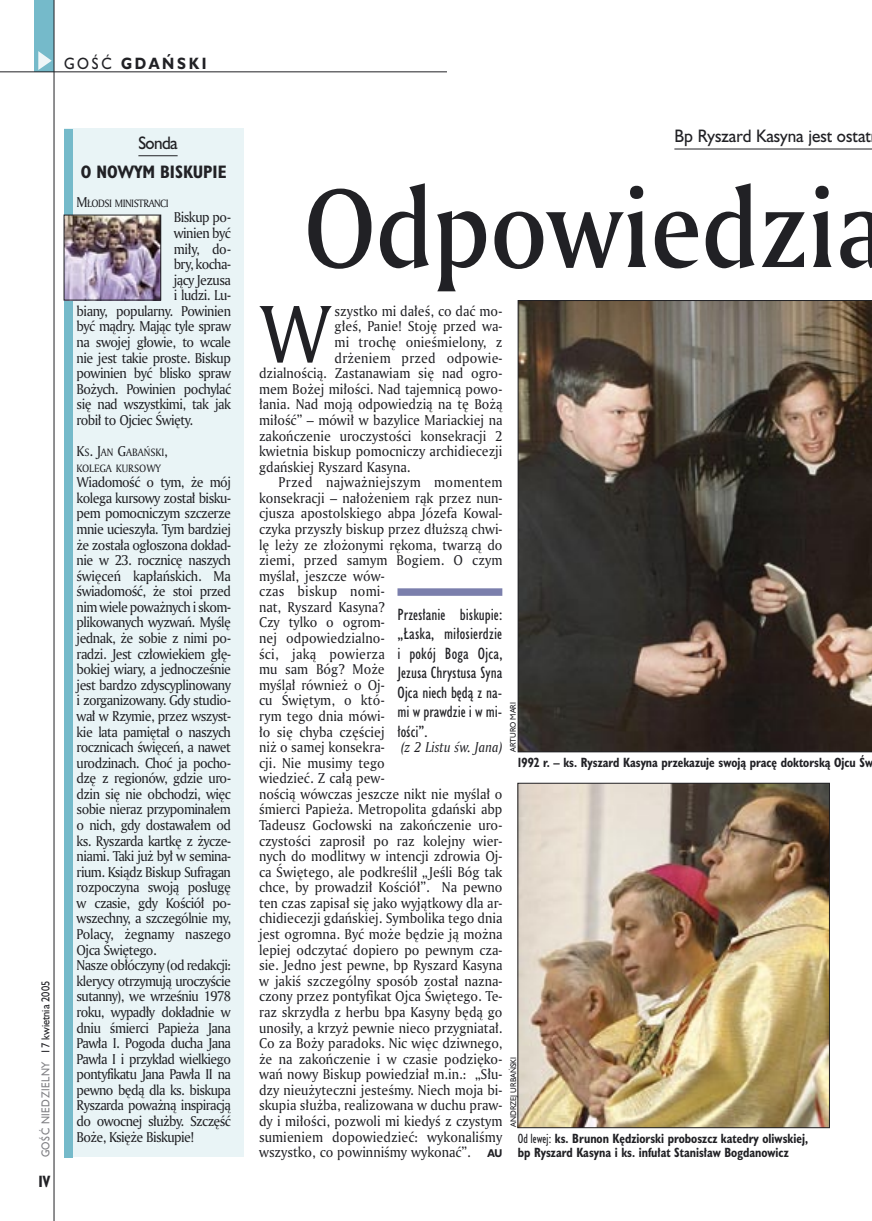
<style>
.page{position:relative;width:872px;height:1221px;background:#fff}
.page>*{position:absolute;margin:0;border:0;box-sizing:border-box;transform-origin:0 0}
._05_tytyl_AmMd_72_pt{font:108px "Amerigo Md PL";color:#212125;scale:.9 1}
._02_body_z_incjalem_4{font:79.05px "Amerigo PL";color:#212125;scale:.94 1}
._04-3_nadtytul_lokal{font:16.5px "Humanst 521 PL";color:#212125;scale:.94 1}
._04-2_tytul_ramki{font:700 16.5px "Humanst 521 Cn PL";color:#212125}
._03-2_body_do_ramki_malej{font:15px/19.5px "Humanst 521 Cn PL";color:#212125;text-align:justify}
._15a_temat_lewo{font:700 15px "Humanst 521 PL";letter-spacing:.2em;color:#212125;scale:.9 1}
._16_pagina_lewa{font:700 15px "Humanst 521 Cn PL";color:#212125;scale:.94 1}
._01_body_tekst{font:13.8px/15.6px "Amerigo PL";color:#212125;scale:.94 1}
._03-4_body_liturgii{font:13.8px/15.6px "Amerigo PL";letter-spacing:-.04em;color:#212125;text-align:justify;scale:.94 1}
._02_body_z_incjalem_4-2{font:13.8px "Amerigo PL";color:#212125;scale:.94 1}
._03-1_body_flag_do_lewego{font:italic 13.8px "Amerigo PL";color:#212125;scale:.94 1}
._09_podpis_zdjecia_HuCnB{font:700 12.3px/14.4px "Humanst 521 Cn PL";color:#212125;scale:.94 1}
._18a_data_lewa_GOSC{font:10.5px "Humanst 521 PL";letter-spacing:.05em;color:#7f7f83;scale:.9 1}
._18_data_lewa{font:10.5px "Humanst 521 PL";color:#212125;scale:.9 1}
._03-4_body_liturgii-2{font:10.35px "Amerigo PL";color:#212125;scale:.94 1}
._03-4_body_liturgii-3{font:10.35px "Amerigo PL";letter-spacing:-.055em;color:#212125;scale:.94 1}
._09a_autor_zdjecia_Hu_5_pt{font:7.5px "Humanst 521 PL";color:#212125;scale:.94 1}
.s1{font-weight:400}
.s2{font-size:13.8px}
.s3{font-family:"Humanst 521 PL";font-weight:700;font-size:10.35px}
</style>
<div class="page">
<div style="left:35px;top:0;width:19px;height:72px;background:#75baca"></div>
<svg style="left:38px;top:51px;width:14px;height:19px"></svg>
<hr style="left:54px;top:0;width:1px;height:1220px;background:#212125">
<hr style="left:0;top:72px;width:447px;height:1px;background:#212125">
<hr style="left:674px;top:149px;width:198px;height:1px;background:#212125">
<svg style="left:518px;top:300px;width:354px;height:452px;background:#4d433b"></svg>
<div style="left:64px;top:129px;width:180px;height:1027px;background:#e9f4f6"></div>
<hr style="left:138px;top:155px;width:40px;height:1px;background:#212125">
<div style="left:64px;top:129px;width:8px;height:1027px;background:#75baca"></div>
<img style="left:66px;top:217px;width:93px;height:81px">
<div style="left:64px;top:215px;width:97px;height:85px;border:1px solid #212125"></div>
<img style="left:519px;top:785px;width:308px;height:340px">
<div style="left:517px;top:783px;width:312px;height:344px;border:1px solid #212125"></div>
<div style="left:397px;top:588px;width:105px;height:7px;background:#7b7fac"></div>
<p class="_15a_temat_lewo" style="left:64px;top:53px;width:160px"><span class="s1">GOŚĆ</span> GDAŃSKI</p>
<p class="_18_data_lewa" style="left:38px;top:1053px;width:82px;rotate:-90deg">17 kwietnia 2005</p>
<p class="_18a_data_lewa_GOSC" style="left:38px;top:1157px;width:108px;rotate:-90deg">GOŚĆ NIEDZIELNY</p>
<p class="_16_pagina_lewa" style="left:38px;top:1170px;width:14px">IV</p>
<p class="_04-3_nadtytul_lokal" style="left:138px;top:131px;width:43px">Sonda</p>
<p class="_04-2_tytul_ramki" style="left:81px;top:160px;width:147px">O NOWYM BISKUPIE</p>
<p class="_03-4_body_liturgii-3" style="left:77px;top:196px;width:100px"><span class="s2">M</span>ŁODSI MINISTRANCI</p>
<p class="_03-4_body_liturgii" style="left:174px;top:209px;width:62px">Biskup po-</p>
<p class="_03-4_body_liturgii" style="left:174px;top:225px;width:62px">winien być</p>
<p class="_03-4_body_liturgii" style="left:174px;top:240px;width:62px">miły, do-</p>
<p class="_03-4_body_liturgii" style="left:174px;top:256px;width:62px">bry, kocha-</p>
<p class="_03-4_body_liturgii" style="left:174px;top:271px;width:62px">jący Jezusa</p>
<p class="_03-4_body_liturgii" style="left:174px;top:287px;width:62px">i ludzi. Lu-</p>
<p class="_03-4_body_liturgii" style="left:77px;top:303px;width:166px">biany, popularny. Powinien</p>
<p class="_03-4_body_liturgii" style="left:77px;top:318px;width:166px">być mądry. Mając tyle spraw</p>
<p class="_03-4_body_liturgii" style="left:77px;top:334px;width:166px">na swojej głowie, to wcale</p>
<p class="_03-4_body_liturgii" style="left:77px;top:349px;width:166px">nie jest takie proste. Biskup</p>
<p class="_03-4_body_liturgii" style="left:77px;top:365px;width:166px">powinien być blisko spraw</p>
<p class="_03-4_body_liturgii" style="left:77px;top:380px;width:166px">Bożych. Powinien pochylać</p>
<p class="_03-4_body_liturgii" style="left:77px;top:396px;width:166px">się nad wszystkimi, tak jak</p>
<p class="_03-4_body_liturgii" style="left:77px;top:412px;width:125px">robił to Ojciec Święty.</p>
<p class="_03-4_body_liturgii-2" style="left:77px;top:445px;width:99px"><span class="s2">K</span>S<span class="s2">. J</span>AN <span class="s2">G</span>ABAŃSKI<span class="s2">,</span></p>
<p class="_03-4_body_liturgii-2" style="left:77px;top:461px;width:92px">KOLEGA KURSOWY</p>
<p class="_03-4_body_liturgii" style="left:77px;top:474px;width:166px">Wiadomość o tym, że mój kolega kursowy został bisku&shy;pem pomocniczym szczerze mnie ucieszyła. Tym bardziej że została ogłoszona dokład&shy;nie w 23. rocznicę naszych święceń kapłańskich. Ma świadomość, że stoi przed nim wiele poważnych i skom&shy;plikowanych wyzwań. Myślę jednak, że sobie z nimi po&shy;radzi. Jest człowiekiem głę&shy;bokiej wiary, a jednocześnie jest bardzo zdyscyplinowany i zorganizowany. Gdy studio&shy;wał w Rzymie, przez wszyst&shy;kie lata pamiętał o naszych rocznicach święceń, a nawet urodzinach. Choć ja pocho&shy;dzę z regionów, gdzie uro&shy;dzin się nie obchodzi, więc sobie nieraz przypominałem o nich, gdy dostawałem od ks. Ryszarda kartkę z życze&shy;niami. Taki już był w semina&shy;rium. Ksiądz Biskup Sufragan rozpoczyna swoją posługę w czasie, gdy Kościół po&shy;wszechny, a szczególnie my, Polacy, żegnamy naszego Ojca Świętego.</p>
<p class="_03-4_body_liturgii" style="left:77px;top:957px;width:166px">Nasze obłóczyny (od redakcji: klerycy otrzymują uroczyście sutanny), we wrześniu 1978 roku, wypadły dokładnie w dniu śmierci Papieża Jana Pawła I. Pogoda ducha Jana Pawła I i przykład wielkiego pontyfikatu Jana Pawła II na pewno będą dla ks. biskupa Ryszarda poważną inspiracją do owocnej służby. Szczęść Boże, Księże Biskupie!</p>
<p class="_04-3_nadtytul_lokal" style="left:674px;top:124px;width:210px">Bp Ryszard Kasyna jest ostat</p>
<p class="_05_tytyl_AmMd_72_pt" style="left:304px;top:156px;width:647px">Odpowiedzia</p>
<p class="_02_body_z_incjalem_4" style="left:259px;top:281px;width:77px">W</p>
<p class="_02_body_z_incjalem_4-2" style="left:335px;top:302px;width:180px">szystko mi dałeś, co dać mo-</p>
<p class="_02_body_z_incjalem_4-2" style="left:335px;top:317px;width:180px">głeś, Panie! Stoję przed wa-</p>
<p class="_02_body_z_incjalem_4-2" style="left:335px;top:333px;width:180px">mi trochę onieśmielony, z</p>
<p class="_02_body_z_incjalem_4-2" style="left:335px;top:348px;width:180px">drżeniem przed odpowie-</p>
<p class="_02_body_z_incjalem_4-2" style="left:259px;top:364px;width:260px">dzialnością. Zastanawiam się nad ogro-</p>
<p class="_02_body_z_incjalem_4-2" style="left:259px;top:379px;width:260px">mem Bożej miłości. Nad tajemnicą powo-</p>
<p class="_02_body_z_incjalem_4-2" style="left:259px;top:395px;width:260px">łania. Nad moją odpowiedzią na tę Bożą</p>
<p class="_02_body_z_incjalem_4-2" style="left:259px;top:411px;width:260px">miłość” – mówił w bazylice Mariackiej na</p>
<p class="_02_body_z_incjalem_4-2" style="left:259px;top:426px;width:260px">zakończenie uroczystości konsekracji 2</p>
<p class="_02_body_z_incjalem_4-2" style="left:259px;top:442px;width:260px">kwietnia biskup pomocniczy archidiecezji</p>
<p class="_02_body_z_incjalem_4-2" style="left:259px;top:457px;width:162px">gdańskiej Ryszard Kasyna.</p>
<p class="_01_body_tekst" style="left:259px;top:474px;width:260px;text-indent:20px">Przed najważniejszym momentem konsekracji – nałożeniem rąk przez nun&shy;cjusza apostolskiego abpa Józefa Kowal&shy;czyka przyszły biskup przez dłuższą chwi&shy;lę leży ze złożonymi rękoma, twarzą do ziemi, przed samym Bogiem. O czym myślał, jeszcze wów-<br>czas biskup nomi-<br>nat, Ryszard Kasyna?<br>Czy tylko o ogrom-<br>nej odpowiedzialno-<br>ści, jaką powierza<br>mu sam Bóg? Może<br>myślał również o Oj-<br>cu Świętym, o któ-<br>rym tego dnia mówi-<br>ło się chyba częściej<br>niż o samej konsekra-<br>cji. Nie musimy tego<br>wiedzieć. Z całą pew-<br>nością wówczas jeszcze nikt nie myślał o śmierci Papieża. Metropolita gdański abp Tadeusz Gocłowski na zakończenie uro&shy;czystości zaprosił po raz kolejny wier&shy;nych do modlitwy w intencji zdrowia Oj&shy;ca Świętego, ale podkreślił „Jeśli Bóg tak chce, by prowadził Kościół”. Na pewno ten czas zapisał się jako wyjątkowy dla ar&shy;chidiecezji gdańskiej. Symbolika tego dnia jest ogromna. Być może będzie ją można lepiej odczytać dopiero po pewnym cza&shy;sie. Jedno jest pewne, bp Ryszard Kasyna w jakiś szczególny sposób został nazna&shy;czony przez pontyfikat Ojca Świętego. Te&shy;raz skrzydła z herbu bpa Kasyny będą go unosiły, a krzyż pewnie nieco przygniatał.<br>Co za Boży paradoks. Nic więc dziwnego, że na zakończenie i w czasie podzięko&shy;wań nowy Biskup powiedział m.in.: „Słu&shy;dzy nieużyteczni jesteśmy. Niech moja bi&shy;skupia służba, realizowana w duchu praw&shy;dy i miłości, pozwoli mi kiedyś z czystym sumieniem dopowiedzieć: wykonaliśmy wszystko, co powinniśmy wykonać”. <span class="s3">AU</span></p>
<p class="_03-2_body_do_ramki_malej" style="left:397px;top:604px;width:106px">Przesłanie biskupie: „Łaska, miłosierdzie i pokój Boga Ojca, Jezusa Chrystusa Syna Ojca niech będą z na&shy;mi w prawdzie i w mi&shy;łości”.</p>
<p class="_03-1_body_flag_do_lewego" style="left:401px;top:738px;width:109px">(z 2 Listu św. Jana)</p>
<p class="_09a_autor_zdjecia_Hu_5_pt" style="left:508px;top:752px;width:54px;rotate:-90deg">ARTURO MARI</p>
<p class="_09_podpis_zdjecia_HuCnB" style="left:518px;top:755px;width:379px">1992 r. – ks. Ryszard Kasyna przekazuje swoją pracę doktorską Ojcu Św</p>
<p class="_09a_autor_zdjecia_Hu_5_pt" style="left:508px;top:1126px;width:76px;rotate:-90deg">ANDRZEJ URBAŃSKI</p>
<p class="_09_podpis_zdjecia_HuCnB" style="left:518px;top:1130px;width:310px"><span class="s1">Od lewej:</span> ks. Brunon Kędziorski proboszcz katedry oliwskiej, bp Ryszard Kasyna i ks. infułat Stanisław Bogdanowicz</p>
</div>
